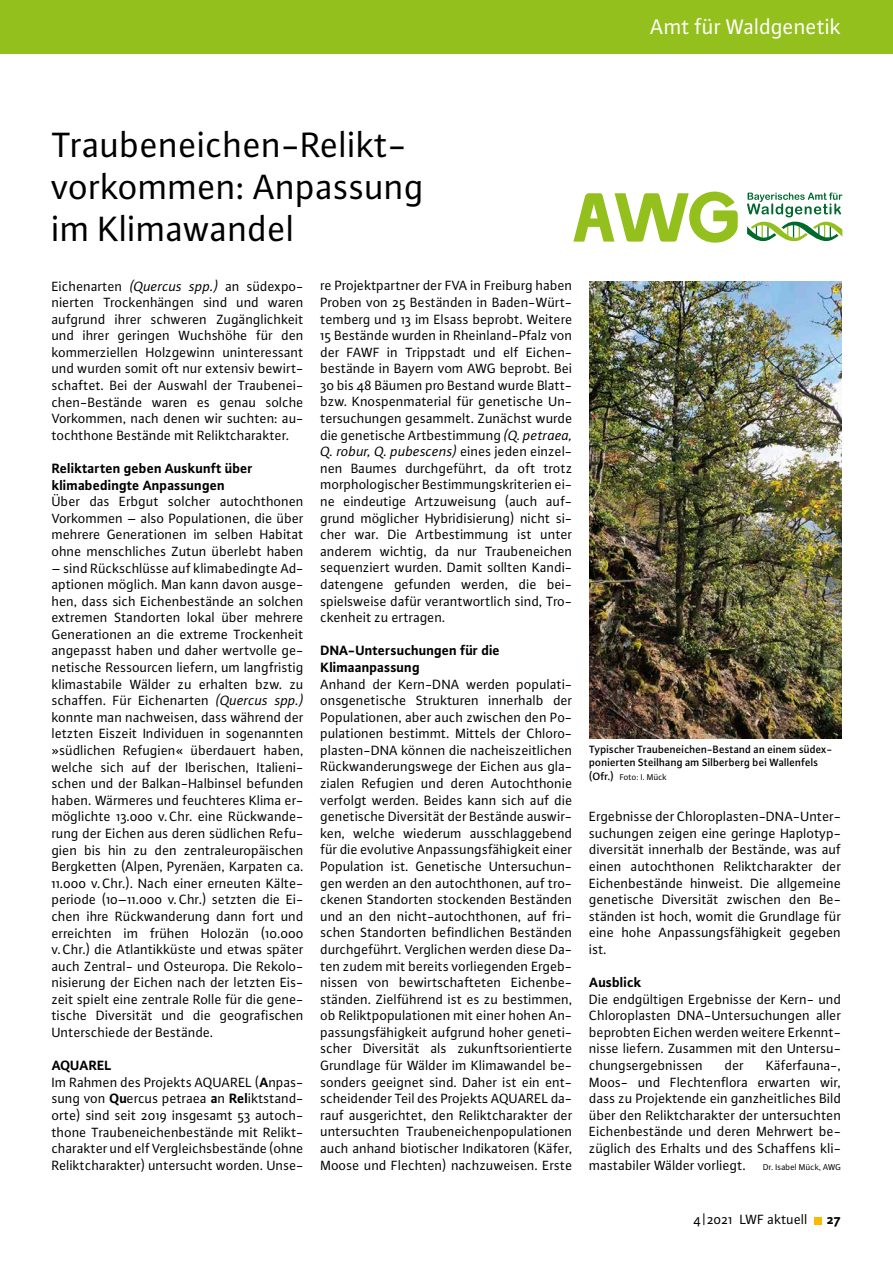
<style>
.page{position:relative;width:893px;height:1263px;background:#fff}
.page>*{position:absolute;margin:0;border:0;box-sizing:border-box;transform-origin:0 0}
.t1{font:37.5px/42px "Plus Sans Pro";color:#000}
.t2{font:22.5px "Plus Sans Pro";letter-spacing:-.005em;color:#fff}
.t3{font:14.25px/16.6px "Plus Sans Pro";color:#000;text-align:justify}
.t4{font:700 14.25px/16.6px "Plus Sans Pro";color:#000}
.t5{font:500 11.25px/13.5px "Plus Sans Pro";color:#000}
.t6{font:9px "Plus Sans Pro";color:#000}
.s1{font-style:italic}
.s2{font-weight:700}
.s3{font-weight:500;font-size:11.25px}
.s4{font-size:9px}
</style>
<div class="page">
<div style="left:815px;top:1217px;width:7px;height:7px;background:#fbb900"></div>
<div style="left:0;top:0;width:893px;height:53px;background:#94c01e"></div>
<svg style="left:747px;top:192px;width:95px;height:49px"></svg>
<svg style="left:573px;top:192px;width:165px;height:51px"></svg>
<img style="left:589px;top:281px;width:252px;height:457px">
<h2 class="t2" style="left:651px;top:12px;width:192px">Amt für Waldgenetik</h2>
<h1 class="t1" style="left:52px;top:122px;width:374px">Traubeneichen-Relikt&shy;vorkommen: Anpassung im Klimawandel</h1>
<p class="t3" style="left:52px;top:277px;width:253px">Eichenarten <span class="s1">(Quercus spp.)</span> an südexpo&shy;nierten Trockenhängen sind und waren aufgrund ihrer schweren Zugänglichkeit und ihrer geringen Wuchshöhe für den kommerziellen Holzgewinn uninteressant und wurden somit oft nur extensiv bewirt&shy;schaftet. Bei der Auswahl der Traubenei&shy;chen-Bestände waren es genau solche Vorkommen, nach denen wir suchten: au&shy;tochthone Bestände mit Reliktcharakter.</p>
<p class="t4" style="left:52px;top:459px;width:202px">Reliktarten geben Auskunft über klimabedingte Anpassungen</p>
<p class="t3" style="left:52px;top:492px;width:253px">Über das Erbgut solcher autochthonen Vorkommen – also Populationen, die über mehrere Generationen im selben Habitat ohne menschliches Zutun überlebt haben</p>
<p class="t3" style="left:52px;top:559px;width:253px">– sind Rückschlüsse auf klimabedingte Ad&shy;aptionen möglich. Man kann davon ausge&shy;hen, dass sich Eichenbestände an solchen extremen Standorten lokal über mehrere Generationen an die extreme Trockenheit angepasst haben und daher wertvolle ge&shy;netische Ressourcen liefern, um langfristig klimastabile Wälder zu erhalten bzw. zu schaffen. Für Eichenarten <span class="s1">(Quercus spp.) </span>konnte man nachweisen, dass während der letzten Eiszeit Individuen in sogenannten »südlichen Refugien« überdauert haben, welche sich auf der Iberischen, Italieni&shy;schen und der Balkan-Halbinsel befunden haben. Wärmeres und feuchteres Klima er&shy;möglichte 13.000 v.Chr. eine Rückwande&shy;rung der Eichen aus deren südlichen Refu&shy;gien bis hin zu den zentraleuropäischen Bergketten (Alpen, Pyrenäen, Karpaten ca.<br>11.000 v.Chr.). Nach einer erneuten Kälte&shy;periode (10–11.000 v.Chr.) setzten die Ei&shy;chen ihre Rückwanderung dann fort und erreichten im frühen Holozän (10.000 v.Chr.) die Atlantikküste und etwas später auch Zentral- und Osteuropa. Die Rekolo&shy;nisierung der Eichen nach der letzten Eis&shy;zeit spielt eine zentrale Rolle für die gene&shy;tische Diversität und die geografischen Unterschiede der Bestände.</p>
<p class="t3" style="left:52px;top:1056px;width:253px;text-align:left"><span class="s2">AQUAREL<br></span>Im Rahmen des Projekts AQUAREL (<span class="s2">A</span>npas&shy;sung von <span class="s2">Qu</span>ercus petraea <span class="s2">a</span>n <span class="s2">Rel</span>iktstand&shy;orte) sind seit 2019 insgesamt 53 autoch&shy;thone Traubeneichenbestände mit Relikt&shy;charakter und elf Vergleichsbestände (ohne Reliktcharakter) untersucht worden. Unse-</p>
<p class="t3" style="left:320px;top:277px;width:253px">re Projektpartner der FVA in Freiburg haben Proben von 25 Beständen in Baden-Würt&shy;temberg und 13 im Elsass beprobt. Weitere 15 Bestände wurden in Rheinland-Pfalz von der FAWF in Trippstadt und elf Eichen&shy;bestände in Bayern vom AWG beprobt. Bei 30 bis 48 Bäumen pro Bestand wurde Blatt&shy;bzw. Knospenmaterial für genetische Un&shy;tersuchungen gesammelt. Zunächst wurde die genetische Artbestimmung <span class="s1">(Q. petraea, Q. robur, Q. pubescens)</span> eines jeden einzel&shy;nen Baumes durchgeführt, da oft trotz morphologischer Bestimmungskriterien ei&shy;ne eindeutige Artzuweisung (auch auf&shy;grund möglicher Hybridisierung) nicht si&shy;cher war. Die Artbestimmung ist unter anderem wichtig, da nur Traubeneichen sequenziert wurden. Damit sollten Kandi&shy;datengene gefunden werden, die bei&shy;spielsweise dafür verantwortlich sind, Tro&shy;ckenheit zu ertragen.</p>
<p class="t4" style="left:320px;top:641px;width:181px">DNA-Untersuchungen für die<br>Klimaanpassung</p>
<p class="t3" style="left:320px;top:675px;width:253px">Anhand der Kern-DNA werden populati&shy;onsgenetische Strukturen innerhalb der Populationen, aber auch zwischen den Po&shy;pulationen bestimmt. Mittels der Chloro&shy;plasten-DNA können die nacheiszeitlichen Rückwanderungswege der Eichen aus gla&shy;zialen Refugien und deren Autochthonie verfolgt werden. Beides kann sich auf die genetische Diversität der Bestände auswir&shy;ken, welche wiederum ausschlaggebend für die evolutive Anpassungsfähigkeit einer Population ist. Genetische Untersuchun&shy;gen werden an den autochthonen, auf tro&shy;ckenen Standorten stockenden Beständen und an den nicht-autochthonen, auf fri&shy;schen Standorten befindlichen Beständen durchgeführt. Verglichen werden diese Da&shy;ten zudem mit bereits vorliegenden Ergeb&shy;nissen von bewirtschafteten Eichenbe&shy;ständen. Zielführend ist es zu bestimmen, ob Reliktpopulationen mit einer hohen An&shy;passungsfähigkeit aufgrund hoher geneti&shy;scher Diversität als zukunftsorientierte Grundlage für Wälder im Klimawandel be&shy;sonders geeignet sind. Daher ist ein ent&shy;scheidender Teil des Projekts AQUAREL da&shy;rauf ausgerichtet, den Reliktcharakter der untersuchten Traubeneichenpopulationen auch anhand biotischer Indikatoren (Käfer, Moose und Flechten) nachzuweisen. Erste</p>
<p class="t5" style="left:589px;top:741px;width:245px">Typischer Traubeneichen-Bestand an einem südex&shy;ponierten Steilhang am Silberberg bei Wallenfels</p>
<p class="t6" style="left:589px;top:771px;width:79px"><span class="s3">(Ofr.)</span> Foto: I. Mück</p>
<p class="t3" style="left:589px;top:807px;width:253px">Ergebnisse der Chloroplasten-DNA-Unter&shy;suchungen zeigen eine geringe Haplotyp&shy;diversität innerhalb der Bestände, was auf einen autochthonen Reliktcharakter der Eichenbestände hinweist. Die allgemeine genetische Diversität zwischen den Be&shy;ständen ist hoch, womit die Grundlage für eine hohe Anpassungsfähigkeit gegeben ist.</p>
<p class="t4" style="left:589px;top:973px;width:54px">Ausblick</p>
<p class="t3" style="left:589px;top:990px;width:253px">Die endgültigen Ergebnisse der Kern- und Chloroplasten DNA-Untersuchungen aller beprobten Eichen werden weitere Erkennt&shy;nisse liefern. Zusammen mit den Untersu&shy;chungsergebnissen</p>
<p class="t3" style="left:589px;top:1056px;width:253px;text-indent:177px">Käferfauna-, Moos- und Flechtenflora erwarten wir, dass zu Projektende ein ganzheitliches Bild über den Reliktcharakter der untersuchten Eichenbestände und deren Mehrwert be&shy;züglich des Erhalts und des Schaffens kli&shy;mastabiler Wälder vorliegt. <span class="s4">Dr. Isabel Mück, AWG</span></p>
<p class="t3" style="left:725px;top:1056px;width:21px">der</p>
<p class="t3" style="left:693px;top:1210px;width:116px">4|2021 LWF aktuell</p>
<p class="t4" style="left:827px;top:1210px;width:15px">27</p>
</div>
